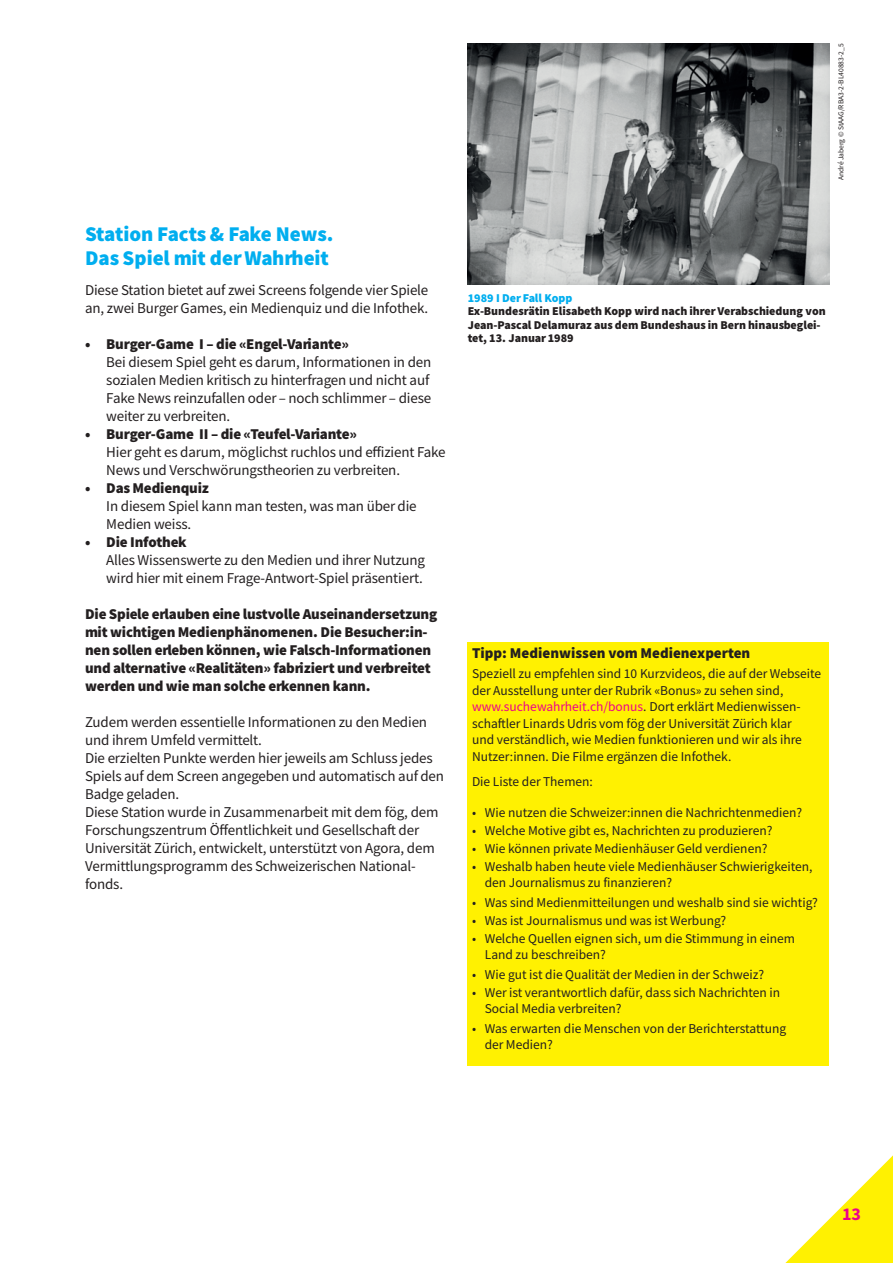
<style>
.page{position:relative;width:893px;height:1263px;background:#fff}
.page>*{position:absolute;margin:0;border:0;box-sizing:border-box;transform-origin:0 0}
.t1{font:21px/24px "Source Sans Variable";color:#00aeef}
.t2{font:18px "Source Sans Variable";color:#ed028c}
.t3{font:15px/18px "Source Sans Variable";letter-spacing:-.01em;color:#231f20}
.t4{font:13.5px/16.5px "Source Sans Variable";color:#231f20}
.t5{font:12px/13.5px "Source Sans Variable";color:#231f20}
.t6{font:12px "Source Sans Variable";color:#00aeef}
.t7{font:7.5px "Source Sans Variable";color:#231f20}
.s1{color:#ed028c}
</style>
<div class="page">
<div style="left:468px;top:642px;width:361px;height:424px;background:#fff101"></div>
<img style="left:468px;top:44px;width:361px;height:240px">
<svg style="left:785px;top:1155px;width:108px;height:108px"></svg>
<h1 class="t1" style="left:85px;top:222px;width:250px">Station Facts &amp; Fake News.<br>Das Spiel mit der Wahrheit</h1>
<p class="t3" style="left:85px;top:281px;width:345px">Diese Station bietet auf zwei Screens folgende vier Spiele an, zwei Burger Games, ein Medienquiz und die Infothek.</p>
<p class="t3" style="left:106px;top:335px;width:327px;text-indent:-21px">• Burger-Game I – die «Engel-Variante»<br>Bei diesem Spiel geht es darum, Informationen in den sozialen Medien kritisch zu hinterfragen und nicht auf Fake News reinzufallen oder – noch schlimmer – diese weiter zu verbreiten.</p>
<p class="t3" style="left:106px;top:425px;width:341px;text-indent:-21px">• Burger-Game II – die «Teufel-Variante»<br>Hier geht es darum, möglichst ruchlos und effizient Fake<br>News und Verschwörungstheorien zu verbreiten.</p>
<p class="t3" style="left:106px;top:479px;width:312px;text-indent:-21px">• Das Medienquiz<br>In diesem Spiel kann man testen, was man über die<br>Medien weiss.</p>
<p class="t3" style="left:106px;top:533px;width:320px;text-indent:-21px">• Die Infothek<br>Alles Wissenswerte zu den Medien und ihrer Nutzung wird hier mit einem Frage-Antwort-Spiel präsentiert.</p>
<p class="t3" style="left:85px;top:605px;width:354px">Die Spiele erlauben eine lustvolle Auseinandersetzung mit wichtigen Medienphänomenen. Die Besucher:in&shy;nen sollen erleben können, wie Falsch-Informationen und alternative «Realitäten» fabriziert und verbreitet werden und wie man solche erkennen kann.</p>
<p class="t3" style="left:85px;top:713px;width:361px">Zudem werden essentielle Informationen zu den Medien und ihrem Umfeld vermittelt.<br>Die erzielten Punkte werden hier jeweils am Schluss jedes Spiels auf dem Screen angegeben und automatisch auf den Badge geladen.<br>Diese Station wurde in Zusammenarbeit mit dem fög, dem Forschungszentrum Öffentlichkeit und Gesellschaft der Universität Zürich, entwickelt, unterstützt von Agora, dem Vermittlungsprogramm des Schweizerischen National&shy;fonds.</p>
<p class="t7" style="left:836px;top:180px;width:138px;rotate:-90deg">André Jaberg © StAAG/RBA3-2-BL40883-2_5</p>
<p class="t6" style="left:468px;top:290px;width:106px">1989 I Der Fall Kopp</p>
<p class="t5" style="left:468px;top:304px;width:359px">Ex-Bundesrätin Elisabeth Kopp wird nach ihrer Verabschiedung von<br>Jean-Pascal Delamuraz aus dem Bundeshaus in Bern hinausbeglei&shy;tet, 13. Januar 1989</p>
<p class="t3" style="left:472px;top:644px;width:280px">Tipp: Medienwissen vom Medienexperten</p>
<p class="t4" style="left:472px;top:666px;width:351px">Speziell zu empfehlen sind 10 Kurzvideos, die auf der Webseite der Ausstellung unter der Rubrik «Bonus» zu sehen sind, <span class="s1">www.suchewahrheit.ch/bonus</span>. Dort erklärt Medienwissen&shy;schaftler Linards Udris vom fög der Universität Zürich klar<br>und verständlich, wie Medien funktionieren und wir als ihre Nutzer:innen. Die Filme ergänzen die Infothek.</p>
<p class="t4" style="left:472px;top:773px;width:122px">Die Liste der Themen:</p>
<p class="t4" style="left:472px;top:804px;width:332px">• Wie nutzen die Schweizer:innen die Nachrichtenmedien?</p>
<p class="t4" style="left:472px;top:822px;width:302px">• Welche Motive gibt es, Nachrichten zu produzieren?</p>
<p class="t4" style="left:472px;top:840px;width:297px">• Wie können private Medienhäuser Geld verdienen?</p>
<p class="t4" style="left:485px;top:858px;width:329px;text-indent:-13px">• Weshalb haben heute viele Medienhäuser Schwierigkeiten, den Journalismus zu finanzieren?</p>
<p class="t4" style="left:472px;top:894px;width:347px">• Was sind Medienmitteilungen und weshalb sind sie wichtig?</p>
<p class="t4" style="left:472px;top:912px;width:256px">• Was ist Journalismus und was ist Werbung?</p>
<p class="t4" style="left:485px;top:930px;width:312px;text-indent:-13px">• Welche Quellen eignen sich, um die Stimmung in einem<br>Land zu beschreiben?</p>
<p class="t4" style="left:472px;top:966px;width:294px">• Wie gut ist die Qualität der Medien in der Schweiz?</p>
<p class="t4" style="left:485px;top:984px;width:297px;text-indent:-13px">• Wer ist verantwortlich dafür, dass sich Nachrichten in<br>Social Media verbreiten?</p>
<p class="t4" style="left:485px;top:1020px;width:303px;text-indent:-13px">• Was erwarten die Menschen von der Berichterstattung der Medien?</p>
<p class="t2" style="left:842px;top:1203px;width:21px">13</p>
</div>
